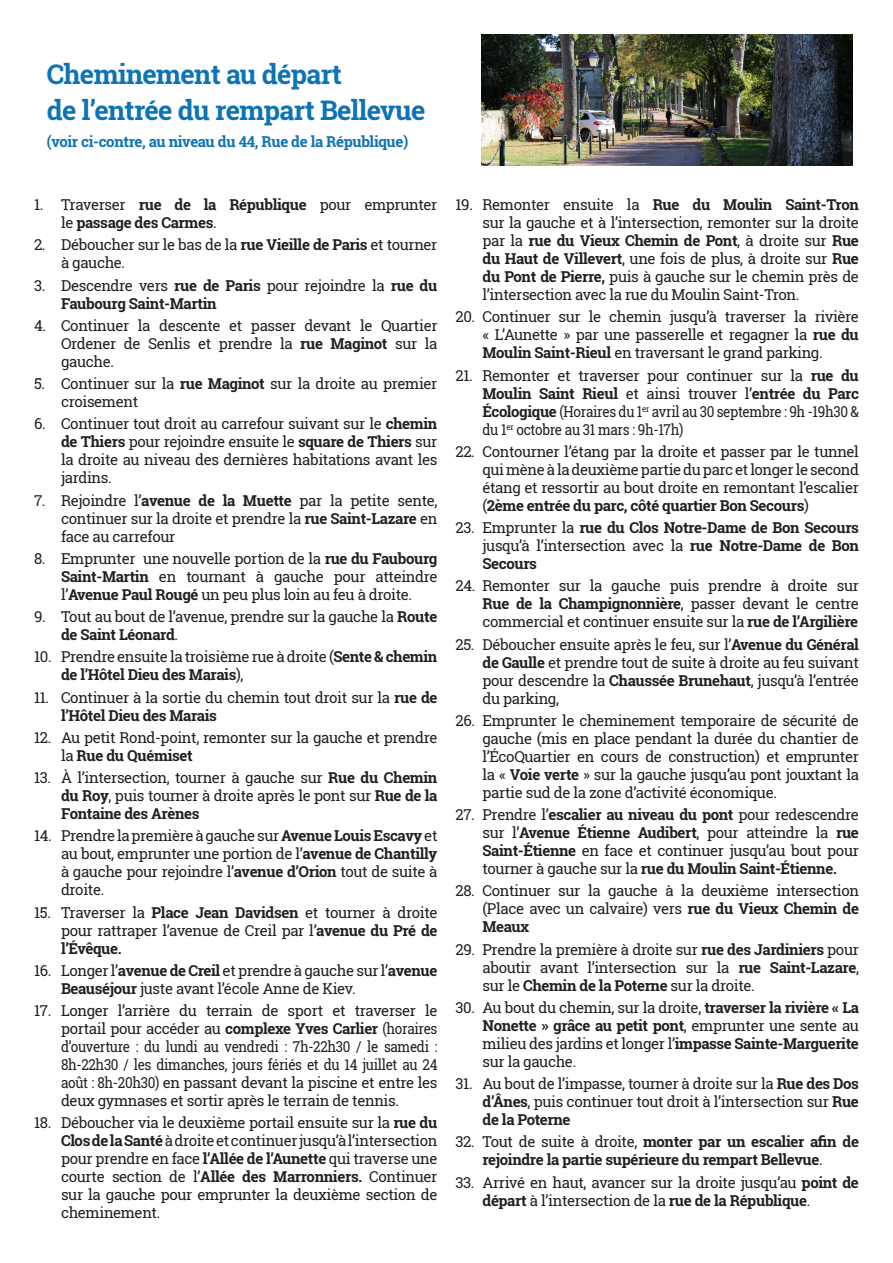
<style>
.page{position:relative;width:893px;height:1263px;background:#fff}
.page>*{position:absolute;margin:0;border:0;box-sizing:border-box;transform-origin:0 0}
.t1{font:700 27px "Roboto Slab";letter-spacing:-.025em;color:#0d73b4}
.t2{font:15px/18px "Roboto Slab";letter-spacing:-.025em;color:#231f20;text-align:justify}
.t3{font:700 15px/18px "Roboto Slab";letter-spacing:-.025em;color:#231f20}
.t4{font:700 15px "Roboto Slab";letter-spacing:-.025em;color:#0d73b4}
.s1{font-weight:400}
.s2{font-weight:700}
</style>
<div class="page">
<img style="left:482px;top:34px;width:371px;height:132px">
<p class="t1" style="left:47px;top:55px;width:296px">Cheminement au départ</p>
<p class="t1" style="left:47px;top:92px;width:380px">de l’entrée du rempart Bellevue</p>
<p class="t4" style="left:47px;top:131px;width:363px">(voir ci-contre, au niveau du 44, Rue de la République)</p>
<p class="t3" style="left:61px;top:195px;width:378px;text-indent:-27px"><span class="s1">1. Traverser</span> rue de la République <span class="s1">pour emprunter le</span> passage des Carmes<span class="s1">.</span></p>
<p class="t2" style="left:61px;top:236px;width:378px;text-indent:-27px">2. Déboucher sur le bas de la <span class="s2">rue Vieille de Paris</span> et tourner à gauche.</p>
<p class="t3" style="left:61px;top:276px;width:378px;text-indent:-27px"><span class="s1">3. Descendre vers</span> rue de Paris <span class="s1">pour rejoindre la</span> rue du<br>Faubourg Saint-Martin</p>
<p class="t2" style="left:61px;top:316px;width:378px;text-indent:-27px">4. Continuer la descente et passer devant le Quartier Ordener de Senlis et prendre la <span class="s2">rue Maginot</span> sur la gauche.</p>
<p class="t2" style="left:61px;top:374px;width:378px;text-indent:-27px">5. Continuer sur la <span class="s2">rue Maginot</span> sur la droite au premier croisement</p>
<p class="t2" style="left:61px;top:415px;width:378px;text-indent:-27px">6. Continuer tout droit au carrefour suivant sur le <span class="s2">chemin de Thiers</span> pour rejoindre ensuite le <span class="s2">square de Thiers</span> sur la droite au niveau des dernières habitations avant les jardins.</p>
<p class="t2" style="left:61px;top:491px;width:378px;text-indent:-27px">7. Rejoindre l’<span class="s2">avenue de la Muette</span> par la petite sente, continuer sur la droite et prendre la <span class="s2">rue Saint-Lazare</span> en face au carrefour</p>
<p class="t2" style="left:61px;top:549px;width:378px;text-indent:-27px">8. Emprunter une nouvelle portion de la <span class="s2">rue du Faubourg Saint-Martin</span> en tournant à gauche pour atteindre l’<span class="s2">Avenue Paul Rougé</span> un peu plus loin au feu à droite.</p>
<p class="t2" style="left:61px;top:607px;width:378px;text-indent:-27px">9. Tout au bout de l’avenue, prendre sur la gauche la <span class="s2">Route de Saint Léonard</span>.</p>
<p class="t2" style="left:61px;top:648px;width:378px;text-indent:-27px">10. Prendre ensuite la troisième rue à droite (<span class="s2">Sente &amp; chemin de l’Hôtel Dieu des Marais</span>),</p>
<p class="t2" style="left:61px;top:688px;width:378px;text-indent:-27px">11. Continuer à la sortie du chemin tout droit sur la <span class="s2">rue de l’Hôtel Dieu des Marais</span></p>
<p class="t2" style="left:61px;top:728px;width:378px;text-indent:-27px">12. Au petit Rond-point, remonter sur la gauche et prendre la <span class="s2">Rue du Quémiset</span></p>
<p class="t2" style="left:61px;top:768px;width:378px;text-indent:-27px">13. À l’intersection, tourner à gauche sur <span class="s2">Rue du Chemin du Roy</span>, puis tourner à droite après le pont sur <span class="s2">Rue de la Fontaine des Arènes</span></p>
<p class="t2" style="left:61px;top:827px;width:378px;text-indent:-27px">14. Prendre la première à gauche sur <span class="s2">Avenue Louis Escavy</span> et au bout, emprunter une portion de l’<span class="s2">avenue de Chantilly </span>à gauche pour rejoindre l’<span class="s2">avenue d’Orion</span> tout de suite à droite.</p>
<p class="t2" style="left:61px;top:903px;width:378px;text-indent:-27px">15. Traverser la <span class="s2">Place Jean Davidsen</span> et tourner à droite pour rattraper l’avenue de Creil par l’<span class="s2">avenue du Pré de l’Évêque.</span></p>
<p class="t2" style="left:61px;top:961px;width:378px;text-indent:-27px">16. Longer l’<span class="s2">avenue de Creil</span> et prendre à gauche sur l’<span class="s2">avenue<br>Beauséjour</span> juste avant l’école Anne de Kiev.</p>
<p class="t2" style="left:61px;top:1001px;width:378px;text-indent:-27px">17. Longer l’arrière du terrain de sport et traverser le portail pour accéder au <span class="s2">complexe Yves Carlier</span> (horaires d’ouverture : du lundi au vendredi : 7h-22h30 / le samedi :<br>8h-22h30 / les dimanches, jours fériés et du 14 juillet au 24 août : 8h-20h30) en passant devant la piscine et entre les deux gymnases et sortir après le terrain de tennis.</p>
<p class="t2" style="left:61px;top:1114px;width:378px;text-indent:-27px">18. Déboucher via le deuxième portail ensuite sur la <span class="s2">rue du Clos de la Santé</span> à droite et continuer jusqu’à l’intersection pour prendre en face <span class="s2">l’Allée de l’Aunette</span> qui traverse une courte section de l’<span class="s2">Allée des Marronniers.</span> Continuer sur la gauche pour emprunter la deuxième section de cheminement.</p>
<p class="t2" style="left:482px;top:195px;width:378px;text-indent:-27px">19. Remonter ensuite la <span class="s2">Rue du Moulin Saint-Tron </span>sur la gauche et à l’intersection, remonter sur la droite par la <span class="s2">rue du Vieux Chemin de Pont</span>, à droite sur <span class="s2">Rue du Haut de Villevert</span>, une fois de plus, à droite sur <span class="s2">Rue du Pont de Pierre,</span> puis à gauche sur le chemin près de l’intersection avec la rue du Moulin Saint-Tron.</p>
<p class="t2" style="left:482px;top:308px;width:378px;text-indent:-27px">20. Continuer sur le chemin jusqu’à traverser la rivière « L’Aunette » par une passerelle et regagner la <span class="s2">rue du Moulin Saint-Rieul</span> en traversant le grand parking.</p>
<p class="t2" style="left:482px;top:366px;width:378px;text-indent:-27px">21. Remonter et traverser pour continuer sur la <span class="s2">rue du Moulin Saint Rieul</span> et ainsi trouver l’<span class="s2">entrée du Parc Écologique</span> (Horaires du 1<sup>er</sup> avril au 30 septembre : 9h -19h30 &amp; du 1<sup>er</sup> octobre au 31 mars : 9h-17h)</p>
<p class="t2" style="left:482px;top:442px;width:378px;text-indent:-27px">22. Contourner l’étang par la droite et passer par le tunnel qui mène à la deuxième partie du parc et longer le second étang et ressortir au bout droite en remontant l’escalier (<span class="s2">2ème entrée du parc, côté quartier Bon Secours</span>)</p>
<p class="t3" style="left:482px;top:518px;width:378px;text-align:justify;text-indent:-27px"><span class="s1">23. Emprunter la</span> rue du Clos Notre-Dame de Bon Secours <span class="s1">jusqu’à l’intersection avec la</span> rue Notre-Dame de Bon Secours</p>
<p class="t2" style="left:482px;top:577px;width:378px;text-indent:-27px">24. Remonter sur la gauche puis prendre à droite sur <span class="s2">Rue de la Champignonnière</span>, passer devant le centre commercial et continuer ensuite sur la <span class="s2">rue de l’Argilière</span></p>
<p class="t2" style="left:482px;top:635px;width:378px;text-indent:-27px">25. Déboucher ensuite après le feu, sur l’<span class="s2">Avenue du Général de Gaulle</span> et prendre tout de suite à droite au feu suivant pour descendre la <span class="s2">Chaussée Brunehaut</span>, jusqu’à l’entrée du parking,</p>
<p class="t2" style="left:482px;top:711px;width:378px;text-indent:-27px">26. Emprunter le cheminement temporaire de sécurité de gauche (mis en place pendant la durée du chantier de l’ÉcoQuartier en cours de construction) et emprunter la « <span class="s2">Voie verte</span> » sur la gauche jusqu’au pont jouxtant la partie sud de la zone d’activité économique.</p>
<p class="t2" style="left:482px;top:805px;width:378px;text-indent:-27px">27. Prendre l’<span class="s2">escalier au niveau du pont</span> pour redescendre sur l’<span class="s2">Avenue Étienne Audibert</span>, pour atteindre la <span class="s2">rue Saint-Étienne</span> en face et continuer jusqu’au bout pour tourner à gauche sur la <span class="s2">rue du Moulin Saint-Étienne.</span></p>
<p class="t2" style="left:482px;top:882px;width:378px;text-indent:-27px">28. Continuer sur la gauche à la deuxième intersection (Place avec un calvaire) vers <span class="s2">rue du Vieux Chemin de Meaux</span></p>
<p class="t2" style="left:482px;top:940px;width:378px;text-indent:-27px">29. Prendre la première à droite sur <span class="s2">rue des Jardiniers</span> pour aboutir avant l’intersection sur la <span class="s2">rue Saint-Lazare</span>, sur le <span class="s2">Chemin de la Poterne</span> sur la droite.</p>
<p class="t2" style="left:482px;top:998px;width:378px;text-indent:-27px">30. Au bout du chemin, sur la droite, <span class="s2">traverser la rivière « La Nonette » grâce au petit pont</span>, emprunter une sente au milieu des jardins et longer l’<span class="s2">impasse Sainte-Marguerite </span>sur la gauche.</p>
<p class="t2" style="left:482px;top:1074px;width:378px;text-indent:-27px">31. Au bout de l’impasse, tourner à droite sur la <span class="s2">Rue des Dos d’Ânes</span>, puis continuer tout droit à l’intersection sur <span class="s2">Rue de la Poterne</span></p>
<p class="t3" style="left:482px;top:1133px;width:378px;text-indent:-27px"><span class="s1">32. Tout de suite à droite,</span> monter par un escalier afin de rejoindre la partie supérieure du rempart Bellevue<span class="s1">.</span></p>
<p class="t2" style="left:482px;top:1173px;width:378px;text-indent:-27px">33. Arrivé en haut, avancer sur la droite jusqu’au <span class="s2">point de départ</span> à l’intersection de la <span class="s2">rue de la République</span>.</p>
</div>
